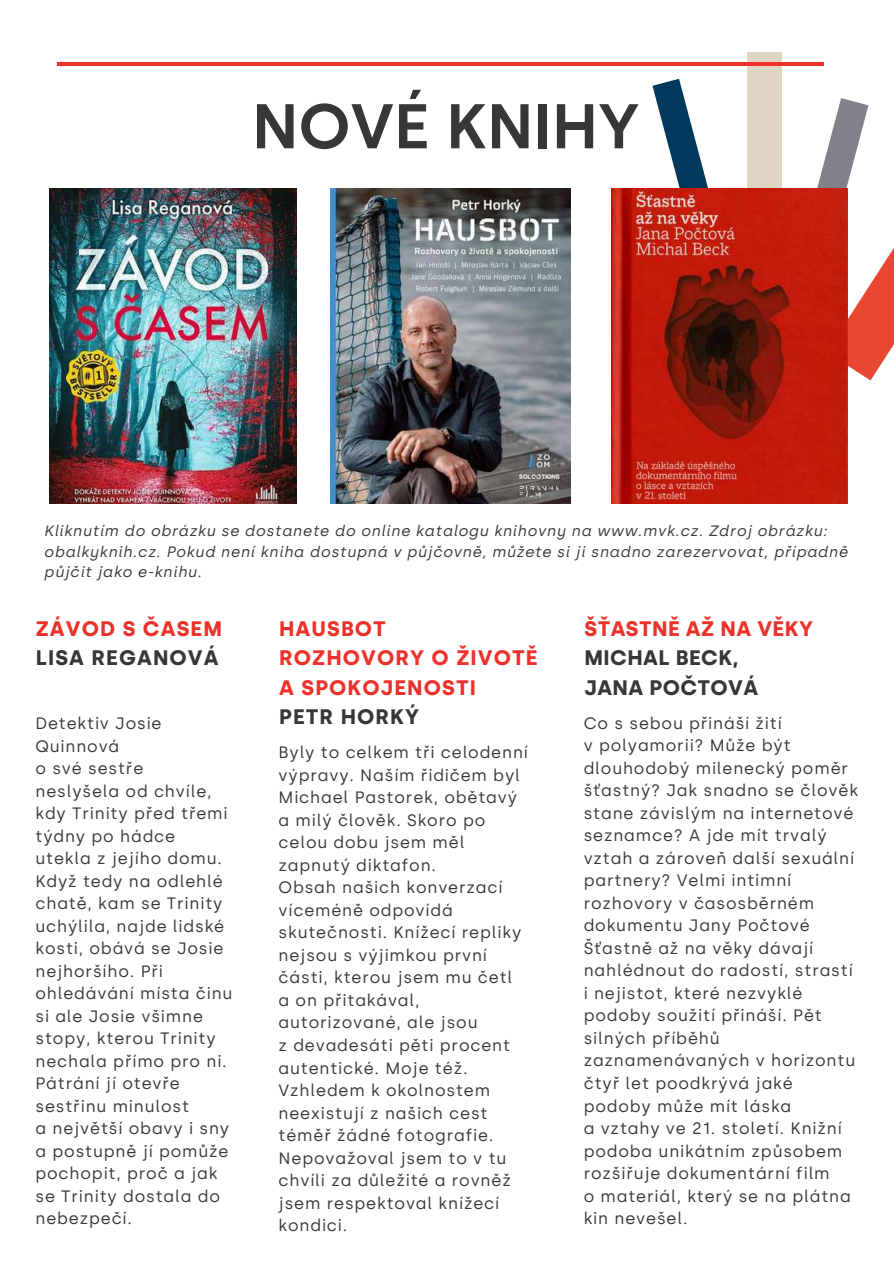
<style>
.page{position:relative;width:894px;height:1264px;background:#fff}
.page>*{position:absolute;margin:0;border:0;box-sizing:border-box;transform-origin:0 0}
.t1{font:600 63px "Silka";color:#383637}
.t2{font:700 21px/29.2px "Silka";letter-spacing:.05em;color:#ec312b}
.t3{font:700 21px/29.2px "Silka";letter-spacing:.015em;color:#383637}
.t4{font:700 21px "Silka";letter-spacing:.035em;color:#383637}
.t5{font:700 21px "Silka";letter-spacing:.015em;color:#ec312b}
.t6{font:16.5px/22.5px "Silka";letter-spacing:.05em;color:#383637}
.t7{font:italic 15px/20.2px "Silka";letter-spacing:.05em;color:#383637}
</style>
<div class="page">
<svg style="left:652px;top:79px;width:66px;height:110px"></svg>
<svg style="left:794px;top:98px;width:99px;height:282px"></svg>
<div style="left:746px;top:52px;width:35px;height:234px;background:#e0d4c3"></div>
<img style="left:49px;top:189px;width:247px;height:315px">
<hr style="left:57px;top:63px;width:765px;height:3px;background:#ec312b">
<img style="left:331px;top:189px;width:239px;height:315px">
<img style="left:611px;top:189px;width:236px;height:315px">
<h1 class="t1" style="left:252px;top:88px;width:389px">NOVÉ KNIHY</h1>
<p class="t7" style="left:44px;top:521px;width:804px">Kliknutím do obrázku se dostanete do online katalogu knihovny na www.mvk.cz. Zdroj obrázku: obalkyknih.cz. Pokud není kniha dostupná v půjčovně, můžete si ji snadno zarezervovat, případně půjčit jako e-knihu.</p>
<p class="t2" style="left:36px;top:614px;width:188px">ZÁVOD S ČASEM</p>
<p class="t4" style="left:36px;top:645px;width:184px">LISA REGANOVÁ</p>
<p class="t6" style="left:35px;top:712px;width:198px">Detektiv Josie<br>Quinnová<br>o své sestře<br>neslyšela od chvíle, kdy Trinity před třemi týdny po hádce utekla z jejího domu.<br>Když tedy na odlehlé chatě, kam se Trinity uchýlila, najde lidské kosti, obává se Josie nejhoršího. Při ohledávání místa činu si ale Josie všimne stopy, kterou Trinity nechala přímo pro ni.<br>Pátrání jí otevře sestřinu minulost<br>a největší obavy i sny a postupně jí pomůže pochopit, proč a jak se Trinity dostala do nebezpečí.</p>
<p class="t2" style="left:279px;top:614px;width:260px">HAUSBOT<br>ROZHOVORY O ŽIVOTĚ<br>A SPOKOJENOSTI</p>
<p class="t4" style="left:279px;top:704px;width:141px">PETR HORKÝ</p>
<p class="t6" style="left:278px;top:741px;width:251px">Byly to celkem tři celodenní výpravy. Naším řidičem byl<br>Michael Pastorek, obětavý a milý člověk. Skoro po celou dobu jsem měl zapnutý diktafon.<br>Obsah našich konverzací víceméně odpovídá skutečnosti. Knížecí repliky nejsou s výjimkou první části, kterou jsem mu četl<br>a on přitakával, autorizované, ale jsou<br>z devadesáti pěti procent autentické. Moje též.<br>Vzhledem k okolnostem neexistují z našich cest téměř žádné fotografie.<br>Nepovažoval jsem to v tu chvíli za důležité a rovněž jsem respektoval knížecí kondici.</p>
<p class="t5" style="left:584px;top:616px;width:230px">ŠŤASTNĚ AŽ NA VĚKY</p>
<p class="t3" style="left:584px;top:643px;width:175px">MICHAL BECK,<br>JANA POČTOVÁ</p>
<p class="t6" style="left:583px;top:711px;width:276px">Co s sebou přináší žití<br>v polyamorii? Může být dlouhodobý milenecký poměr šťastný? Jak snadno se člověk stane závislým na internetové seznamce? A jde mít trvalý vztah a zároveň další sexuální partnery? Velmi intimní rozhovory v časosběrném dokumentu Jany Počtové<br>Šťastně až na věky dávají nahlédnout do radostí, strastí i nejistot, které nezvyklé podoby soužití přináší. Pět silných příběhů zaznamenávaných v horizontu čtyř let poodkrývá jaké podoby může mít láska<br>a vztahy ve 21. století. Knižní podoba unikátním způsobem rozšiřuje dokumentární film<br>o materiál, který se na plátna kin nevešel.</p>
</div>
